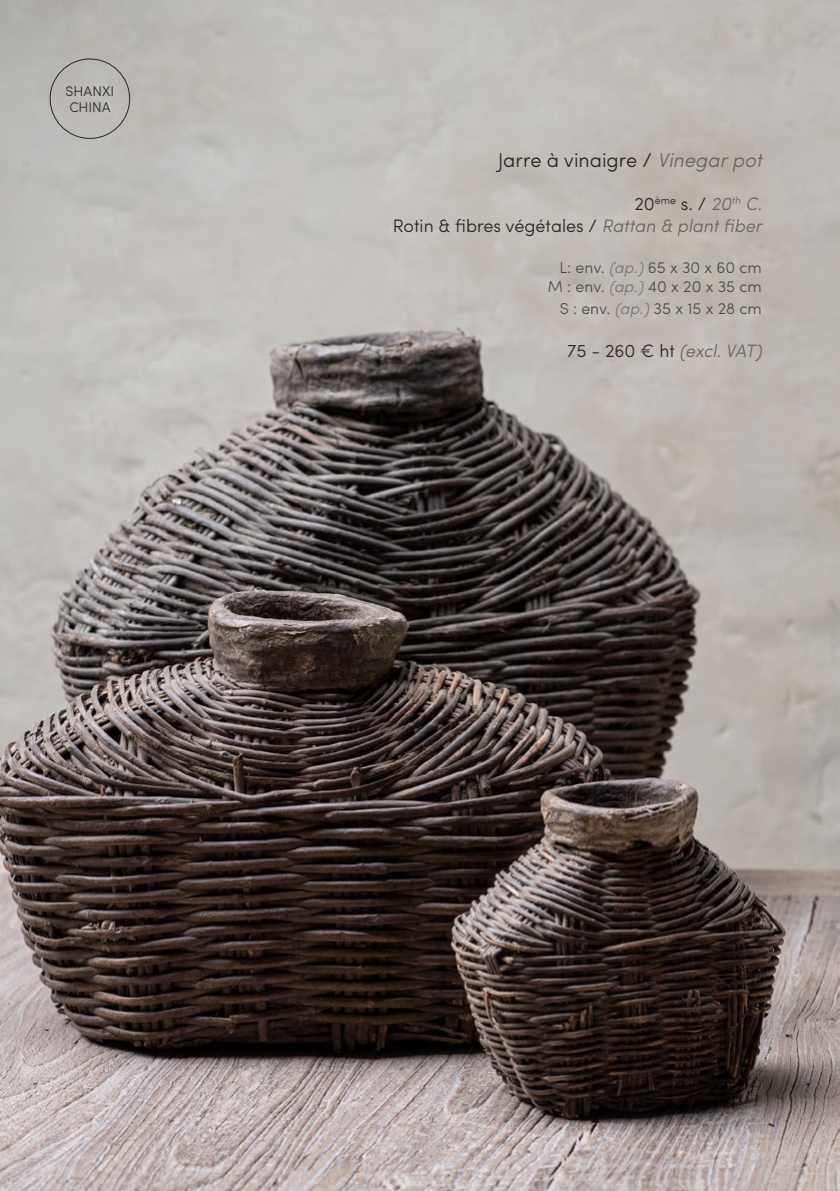
<style>
.page{position:relative;width:840px;height:1191px;background:#fff}
.page>*{position:absolute;margin:0;border:0;box-sizing:border-box;transform-origin:0 0}
.t1{font:300 20px "Sofia Pro";color:#282827}
.t2{font:300 18px/21.6px "Sofia Pro";color:#282827;text-align:right}
.t3{font:italic 300 18px "Sofia Pro";letter-spacing:-.015em;color:#666665}
.t4{font:300 16px/19.2px "Sofia Pro";color:#494e4a;text-align:right}
.t5{font:300 14px/16.8px "Sofia Pro";color:#282827}
.s1{font-style:italic;color:#666665}
.s2{font-style:italic;color:#797979}
.s3{font-style:normal;color:#282827}
</style>
<div class="page">
<img style="left:0;top:0;width:839px;height:1191px">
<div style="left:50px;top:58px;width:80px;height:81px;border:1px solid #282827;border-radius:50%"></div>
<p class="t5" style="left:66px;top:81px;width:50px">SHANXI<br>CHINA</p>
<p class="t1" style="left:498px;top:145px;width:265px">Jarre à vinaigre / <span class="s1">Vinegar pot</span></p>
<p class="t2" style="left:392px;top:192px;width:370px">20<sup>ème</sup> s. / <span class="s1">20</span><sup>th</sup> <span class="s1">C.<br></span>Rotin &amp; fibres végétales / <span class="s1">Rattan &amp; plant fiber</span></p>
<p class="t4" style="left:547px;top:257px;width:215px">L: env. <span class="s2">(ap.)</span> 65 x 30 x 60 cm<br>M : env. <span class="s2">(ap.)</span> 40 x 20 x 35 cm</p>
<p class="t4" style="left:559px;top:297px;width:204px">S : env. <span class="s2">(ap.)</span> 35 x 15 x 28 cm</p>
<p class="t3" style="left:567px;top:337px;width:196px"><span class="s3">75 - 260 € ht</span> (excl. VAT)</p>
</div>
